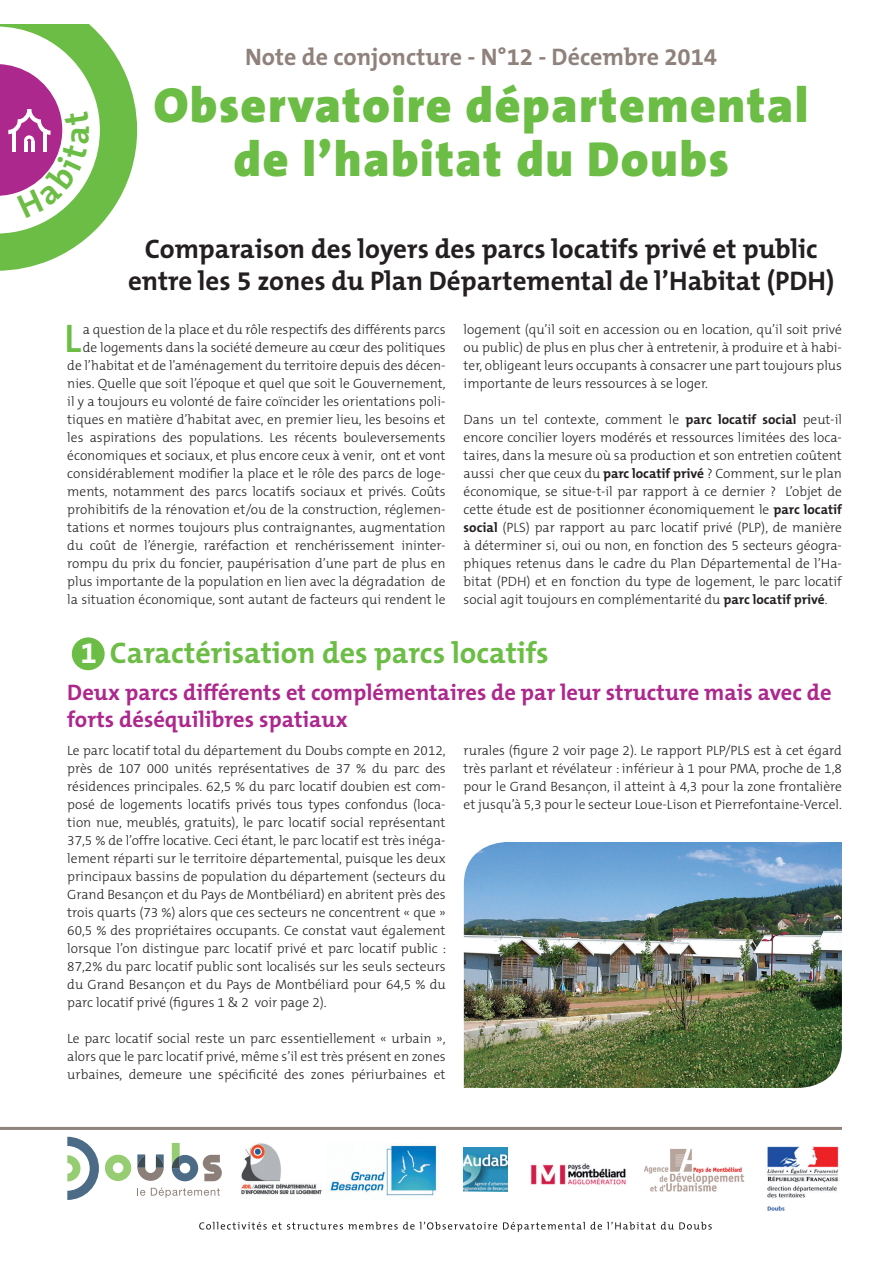
<style>
.page{position:relative;width:893px;height:1263px;background:#fff}
.page>*{position:absolute;margin:0;border:0;box-sizing:border-box;transform-origin:0 0}
.t1{font:900 49.5px/54px "The Sans";letter-spacing:.03em;color:#6cbd45;text-align:center}
.t2{font:600 40.2px "The Mix B6";color:#6cbd45}
.t3{font:700 30px "The Mix B7";color:#6cbd45}
.t4{font:700 27px/32.4px "The Mix B7";color:#231f20;text-align:center}
.t5{font:700 24px "The Mix B7";color:#8f827c}
.t6{font:700 22.5px/27px "The Mix B7";color:#ad288d}
.t7{font:300 13.5px/18px "The Mix B3";color:#231f20;text-align:justify}
.s1{font-family:"The Mix B7";font-weight:700}
.s2{color:#fff}
</style>
<div class="page">
<div style="left:72px;top:637px;width:33px;height:33px;background:#6cbd45;border-radius:50%"></div>
<hr style="left:0;top:1127px;width:842px;height:3px;background:#8f827c">
<svg style="left:199px;top:1222px;width:298px;height:7px"></svg>
<svg style="left:503px;top:1222px;width:209px;height:10px"></svg>
<img style="left:241px;top:1143px;width:81px;height:52px">
<img style="left:330px;top:1145px;width:107px;height:51px">
<img style="left:464px;top:1147px;width:43px;height:44px">
<img style="left:530px;top:1163px;width:96px;height:22px">
<img style="left:644px;top:1148px;width:101px;height:44px">
<img style="left:767px;top:1146px;width:72px;height:65px">
<svg style="left:67px;top:1137px;width:32px;height:63px"></svg>
<svg style="left:105px;top:1155px;width:26px;height:26px"></svg>
<svg style="left:137px;top:1154px;width:27px;height:27px"></svg>
<svg style="left:172px;top:1143px;width:50px;height:38px"></svg>
<svg style="left:137px;top:1188px;width:8px;height:8px"></svg>
<svg style="left:151px;top:1187px;width:69px;height:11px"></svg>
<img style="left:464px;top:842px;width:378px;height:246px">
<svg style="left:0;top:25px;width:137px;height:246px"></svg>
<h3 class="t5" style="left:245px;top:44px;width:473px">Note de conjoncture - N°12 - Décembre 2014</h3>
<h1 class="t1" style="left:154px;top:77px;width:656px">Observatoire départemental de l’habitat du Doubs</h1>
<h3 class="t4" style="left:128px;top:233px;width:708px">Comparaison des loyers des parcs locatifs privé et public entre les 5 zones du Plan Départemental de l’Habitat (PDH)</h3>
<p class="t7" style="left:67px;top:321px;width:380px;text-align:right">a question de la place et du rôle respectifs des différents parcs de logements dans la société demeure au cœur des politiques de l’habitat et de l’aménagement du territoire depuis des décen&shy;nies. Quelle que soit l’époque et quel que soit le Gouvernement, il y a toujours eu volonté de faire coïncider les orientations poli&shy;tiques en matière d’habitat avec, en premier lieu, les besoins et les aspirations des populations. Les récents bouleversements économiques et sociaux, et plus encore ceux à venir, ont et vont considérablement modifier la place et le rôle des parcs de loge&shy;ments, notamment des parcs locatifs sociaux et privés. Coûts prohibitifs de la rénovation et/ou de la construction, réglemen&shy;tations et normes toujours plus contraignantes, augmentation du coût de l’énergie, raréfaction et renchérissement ininter&shy;rompu du prix du foncier, paupérisation d’une part de plus en plus importante de la population en lien avec la dégradation de la situation économique, sont autant de facteurs qui rendent le</p>
<p class="t7" style="left:464px;top:321px;width:380px">logement (qu’il soit en accession ou en location, qu’il soit privé ou public) de plus en plus cher à entretenir, à produire et à habi&shy;ter, obligeant leurs occupants à consacrer une part toujours plus importante de leurs ressources à se loger.</p>
<h2 class="t2" style="left:64px;top:317px;width:19px">L</h2>
<p class="t7" style="left:464px;top:411px;width:380px">Dans un tel contexte, comment le <span class="s1">parc locatif social</span> peut-il encore concilier loyers modérés et ressources limitées des loca&shy;taires, dans la mesure où sa production et son entretien coûtent aussi cher que ceux du <span class="s1">parc locatif privé</span> ? Comment, sur le plan économique, se situe-t-il par rapport à ce dernier ? L’objet de cette étude est de positionner économiquement le <span class="s1">parc locatif social</span> (PLS) par rapport au parc locatif privé (PLP), de manière à déterminer si, oui ou non, en fonction des 5 secteurs géogra&shy;phiques retenus dans le cadre du Plan Départemental de l’Ha&shy;bitat (PDH) et en fonction du type de logement, le parc locatif social agit toujours en complémentarité du <span class="s1">parc locatif privé</span>.</p>
<h3 class="t3" style="left:80px;top:637px;width:470px"><span class="s2">1</span> Caractérisation des parcs locatifs</h3>
<h3 class="t6" style="left:67px;top:680px;width:766px">Deux parcs différents et complémentaires de par leur structure mais avec de forts déséquilibres spatiaux</h3>
<p class="t7" style="left:67px;top:742px;width:381px">Le parc locatif total du département du Doubs compte en 2012, près de 107 000 unités représentatives de 37 % du parc des résidences principales. 62,5 % du parc locatif doubien est com&shy;posé de logements locatifs privés tous types confondus (loca&shy;tion nue, meublés, gratuits), le parc locatif social représentant 37,5 % de l’offre locative. Ceci étant, le parc locatif est très inéga&shy;lement réparti sur le territoire départemental, puisque les deux principaux bassins de population du département (secteurs du Grand Besançon et du Pays de Montbéliard) en abritent près des trois quarts (73 %) alors que ces secteurs ne concentrent « que » 60,5 % des propriétaires occupants. Ce constat vaut également lorsque l’on distingue parc locatif privé et parc locatif public :<br>87,2% du parc locatif public sont localisés sur les seuls secteurs du Grand Besançon et du Pays de Montbéliard pour 64,5 % du parc locatif privé (figures 1 &amp; 2 voir page 2).</p>
<p class="t7" style="left:67px;top:1030px;width:380px">Le parc locatif social reste un parc essentiellement « urbain », alors que le parc locatif privé, même s’il est très présent en zones urbaines, demeure une spécificité des zones périurbaines et</p>
<p class="t7" style="left:464px;top:742px;width:380px">rurales (figure 2 voir page 2). Le rapport PLP/PLS est à cet égard très parlant et révélateur : inférieur à 1 pour PMA, proche de 1,8 pour le Grand Besançon, il atteint à 4,3 pour la zone frontalière et jusqu’à 5,3 pour le secteur Loue-Lison et Pierrefontaine-Vercel.</p>
</div>
